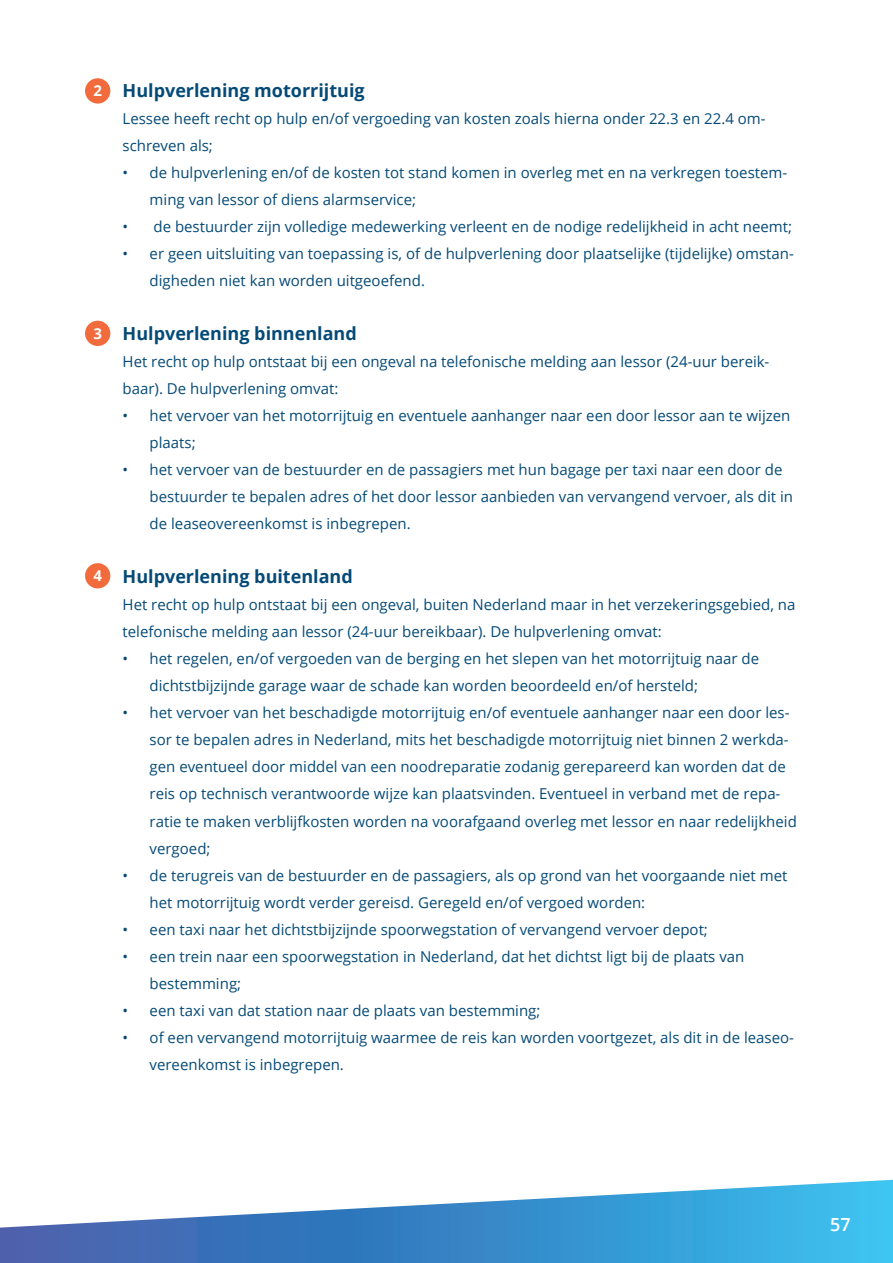
<style>
.page{position:relative;width:893px;height:1263px;background:#fff}
.page>*{position:absolute;margin:0;border:0;box-sizing:border-box;transform-origin:0 0}
.Tekst_small{font:700 18px "Open Sans";color:#054a77}
.t1{font:600 18px "Open Sans";color:#fff}
.Tekst_small-2{font:15px/27px "Open Sans";color:#054a77}
.t2{font:700 15px "Open Sans";color:#fff}
</style>
<div class="page">
<div style="left:85px;top:78px;width:25px;height:26px;background:#f26b3d;border-radius:50%"></div>
<div style="left:85px;top:321px;width:25px;height:25px;background:#f26b3d;border-radius:50%"></div>
<div style="left:85px;top:563px;width:25px;height:25px;background:#f26b3d;border-radius:50%"></div>
<svg style="left:0;top:1180px;width:893px;height:83px"></svg>
<p class="t2" style="left:93px;top:80px;width:10px">2</p>
<p class="t2" style="left:93px;top:323px;width:10px">3</p>
<p class="t2" style="left:93px;top:565px;width:10px">4</p>
<p class="Tekst_small" style="left:123px;top:78px;width:244px">Hulpverlening motorrijtuig</p>
<p class="Tekst_small-2" style="left:123px;top:105px;width:644px">Lessee heeft recht op hulp en/of vergoeding van kosten zoals hierna onder 22.3 en 22.4 om&shy;schreven als;</p>
<p class="Tekst_small-2" style="left:150px;top:159px;width:639px;text-indent:-27px">• de hulpverlening en/of de kosten tot stand komen in overleg met en na verkregen toestem&shy;ming van lessor of diens alarmservice;</p>
<p class="Tekst_small-2" style="left:123px;top:213px;width:671px">• de bestuurder zijn volledige medewerking verleent en de nodige redelijkheid in acht neemt;</p>
<p class="Tekst_small-2" style="left:150px;top:240px;width:646px;text-indent:-27px">• er geen uitsluiting van toepassing is, of de hulpverlening door plaatselijke (tijdelijke) omstan&shy;digheden niet kan worden uitgeoefend.</p>
<p class="Tekst_small" style="left:123px;top:321px;width:236px">Hulpverlening binnenland</p>
<p class="Tekst_small-2" style="left:123px;top:348px;width:648px">Het recht op hulp ontstaat bij een ongeval na telefonische melding aan lessor (24-uur bereik&shy;baar). De hulpverlening omvat:</p>
<p class="Tekst_small-2" style="left:150px;top:402px;width:642px;text-indent:-27px">• het vervoer van het motorrijtuig en eventuele aanhanger naar een door lessor aan te wijzen plaats;</p>
<p class="Tekst_small-2" style="left:150px;top:456px;width:645px;text-indent:-27px">• het vervoer van de bestuurder en de passagiers met hun bagage per taxi naar een door de bestuurder te bepalen adres of het door lessor aanbieden van vervangend vervoer, als dit in de leaseovereenkomst is inbegrepen.</p>
<p class="Tekst_small" style="left:123px;top:564px;width:232px">Hulpverlening buitenland</p>
<p class="Tekst_small-2" style="left:123px;top:591px;width:674px">Het recht op hulp ontstaat bij een ongeval, buiten Nederland maar in het verzekeringsgebied, na telefonische melding aan lessor (24-uur bereikbaar). De hulpverlening omvat:</p>
<p class="Tekst_small-2" style="left:150px;top:645px;width:611px;text-indent:-27px">• het regelen, en/of vergoeden van de berging en het slepen van het motorrijtuig naar de dichtstbijzijnde garage waar de schade kan worden beoordeeld en/of hersteld;</p>
<p class="Tekst_small-2" style="left:150px;top:699px;width:649px;text-indent:-27px">• het vervoer van het beschadigde motorrijtuig en/of eventuele aanhanger naar een door les&shy;sor te bepalen adres in Nederland, mits het beschadigde motorrijtuig niet binnen 2 werkda&shy;gen eventueel door middel van een noodreparatie zodanig gerepareerd kan worden dat de reis op technisch verantwoorde wijze kan plaatsvinden. Eventueel in verband met de repa&shy;ratie te maken verblijfkosten worden na voorafgaand overleg met lessor en naar redelijkheid vergoed;</p>
<p class="Tekst_small-2" style="left:150px;top:861px;width:639px;text-indent:-27px">• de terugreis van de bestuurder en de passagiers, als op grond van het voorgaande niet met het motorrijtuig wordt verder gereisd. Geregeld en/of vergoed worden:</p>
<p class="Tekst_small-2" style="left:123px;top:915px;width:587px">• een taxi naar het dichtstbijzijnde spoorwegstation of vervangend vervoer depot;</p>
<p class="Tekst_small-2" style="left:150px;top:942px;width:596px;text-indent:-27px">• een trein naar een spoorwegstation in Nederland, dat het dichtst ligt bij de plaats van bestemming;</p>
<p class="Tekst_small-2" style="left:123px;top:996px;width:419px">• een taxi van dat station naar de plaats van bestemming;</p>
<p class="Tekst_small-2" style="left:150px;top:1023px;width:646px;text-indent:-27px">• of een vervangend motorrijtuig waarmee de reis kan worden voortgezet, als dit in de leaseo&shy;vereenkomst is inbegrepen.</p>
<p class="t1" style="left:830px;top:1212px;width:22px">57</p>
</div>
